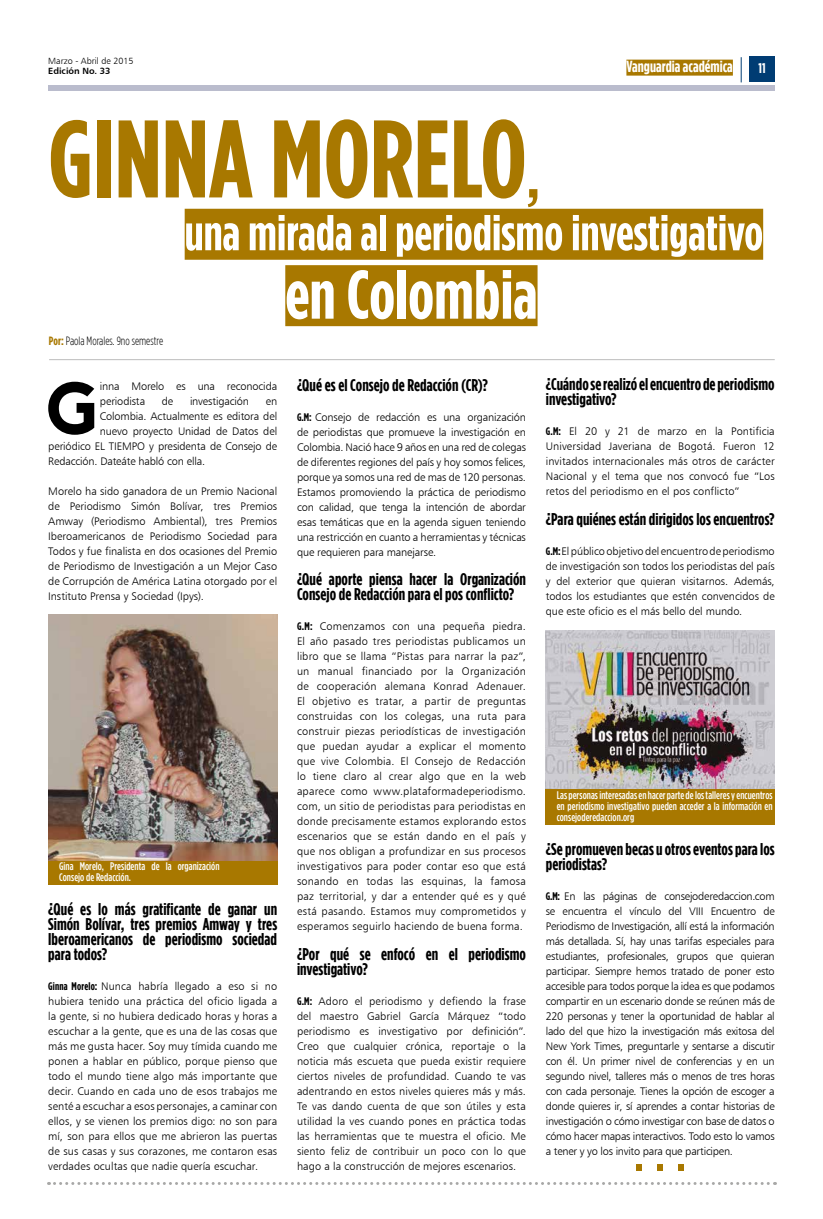
<style>
.page{position:relative;width:823px;height:1219px;background:#fff}
.page>*{position:absolute;margin:0;border:0;box-sizing:border-box;transform-origin:0 0}
.t1{font:700 110px "Gotham Condensed";color:#a87800}
.t2{font:700 72.4px "nevis";color:#000}
.t3{font:700 69px "Gotham Condensed";color:#fff}
.t4{font:700 50px "Gotham Condensed";color:#fff}
.t5{font:700 17px/15px "Gotham Condensed";color:#000}
.t6{font:700 16px "Gotham Condensed";color:#fff}
.t7{font:700 14px "Gotham Condensed";color:#fff}
.t8{font:300 12px "Gotham Condensed";color:#000}
.t9{font:11px/15px "Humanist 777 BT Light B";letter-spacing:-.005em;color:#000;text-align:justify}
.t10{font:500 11px/11px "Gotham Condensed";letter-spacing:.005em;color:#fff}
.t11{font:9px "Humanist 777 BT Light B";color:#000}
.t12{font:9px "Humanist 777 BT Bold B";color:#000}
.s1{font-size:60px}
.s2{font-weight:700;color:#a87800}
.s3{font-family:"Gotham Condensed";font-weight:700}
</style>
<div class="page">
<svg style="left:740px;top:57px;width:1px;height:25px"></svg>
<div style="left:749px;top:57px;width:25px;height:25px;background:#003c73"></div>
<div style="left:48px;top:85px;width:726px;height:5px;background:#babccd"></div>
<svg style="left:48px;top:1182px;width:727px;height:3px"></svg>
<div style="left:626px;top:60px;width:106px;height:16px;background:#a87800"></div>
<hr style="left:49px;top:359px;width:725px;height:1px;background:#bcbcbc">
<img style="left:48px;top:614px;width:229px;height:247px">
<img style="left:545px;top:630px;width:229px;height:160px">
<svg style="left:636px;top:1164px;width:5px;height:6px"></svg>
<svg style="left:657px;top:1164px;width:5px;height:6px"></svg>
<svg style="left:678px;top:1164px;width:5px;height:6px"></svg>
<div style="left:48px;top:861px;width:229px;height:23px;background:#a87800"></div>
<div style="left:545px;top:790px;width:229px;height:35px;background:#a87800"></div>
<div style="left:184px;top:209px;width:578px;height:51px;background:#a87800"></div>
<div style="left:285px;top:265px;width:252px;height:61px;background:#a87800"></div>
<p class="t11" style="left:48px;top:55px;width:87px">Marzo - Abril de 2015</p>
<p class="t12" style="left:48px;top:65px;width:64px">Edición No. 33</p>
<h3 class="t6" style="left:626px;top:58px;width:108px">Vanguardia académica</h3>
<h1 class="t1" style="left:48px;top:97px;width:493px">GINNA MORELO<span class="s1">,</span></h1>
<p class="t7" style="left:758px;top:60px;width:9px">11</p>
<p class="t8" style="left:49px;top:334px;width:116px"><span class="s2">Por:</span> Paola Morales. 9no semestre</p>
<h3 class="t4" style="left:184px;top:205px;width:579px">una mirada al periodismo investigativo</h3>
<h3 class="t3" style="left:285px;top:256px;width:253px">en Colombia</h3>
<h2 class="t2" style="left:47px;top:368px;width:55px">G</h2>
<p class="t9" style="left:100px;top:378px;width:179px">inna Morelo es una reconocida periodista</p>
<p class="t9" style="left:162px;top:393px;width:13px">de</p>
<p class="t9" style="left:190px;top:393px;width:60px">investigación</p>
<p class="t9" style="left:265px;top:393px;width:13px">en</p>
<p class="t9" style="left:100px;top:408px;width:179px">Colombia. Actualmente es editora del</p>
<p class="t9" style="left:100px;top:423px;width:179px">nuevo proyecto Unidad de Datos del</p>
<p class="t9" style="left:48px;top:438px;width:230px">periódico EL TIEMPO y presidenta de Consejo de</p>
<p class="t9" style="left:48px;top:453px;width:158px">Redacción. Dateáte habló con ella.</p>
<p class="t9" style="left:48px;top:483px;width:230px">Morelo ha sido ganadora de un Premio Nacional de Periodismo Simón Bolívar, tres Premios Amway (Periodismo Ambiental), tres Premios Iberoamericanos de Periodismo Sociedad para Todos y fue finalista en dos ocasiones del Premio de Periodismo de Investigación a un Mejor Caso de Corrupción de América Latina otorgado por el Instituto Prensa y Sociedad (Ipys).</p>
<p class="t10" style="left:59px;top:861px;width:162px">Gina Morelo, Presidenta de la organización<br>Consejo de Redacción.</p>
<h3 class="t5" style="left:48px;top:901px;width:230px;text-align:justify">¿Qué es lo más gratificante de ganar un Simón Bolívar, tres premios Amway y tres Iberoamericanos de periodismo sociedad para todos?</h3>
<p class="t9" style="left:48px;top:978px;width:230px"><span class="s3">Ginna Morelo:</span> Nunca habría llegado a eso si no hubiera tenido una práctica del oficio ligada a la gente, si no hubiera dedicado horas y horas a escuchar a la gente, que es una de las cosas que más me gusta hacer. Soy muy tímida cuando me ponen a hablar en público, porque pienso que todo el mundo tiene algo más importante que decir. Cuando en cada uno de esos trabajos me senté a escuchar a esos personajes, a caminar con ellos, y se vienen los premios digo: no son para mí, son para ellos que me abrieron las puertas de sus casas y sus corazones, me contaron esas verdades ocultas que nadie quería escuchar.</p>
<h3 class="t5" style="left:297px;top:377px;width:192px">¿Qué es el Consejo de Redacción (CR)?</h3>
<p class="t9" style="left:297px;top:409px;width:230px"><span class="s3">G.M:</span> Consejo de redacción es una organización de periodistas que promueve la investigación en Colombia. Nació hace 9 años en una red de colegas de diferentes regiones del país y hoy somos felices, porque ya somos una red de mas de 120 personas.<br>Estamos promoviendo la práctica de periodismo con calidad, que tenga la intención de abordar esas temáticas que en la agenda siguen teniendo una restricción en cuanto a herramientas y técnicas que requieren para manejarse.</p>
<h3 class="t5" style="left:297px;top:571px;width:230px">¿Qué aporte piensa hacer la Organización<br>Consejo de Redacción para el pos conflicto?</h3>
<p class="t9" style="left:297px;top:619px;width:230px"><span class="s3">G.M:</span> Comenzamos con una pequeña piedra.<br>El año pasado tres periodistas publicamos un libro que se llama “Pistas para narrar la paz”, un manual financiado por la Organización de cooperación alemana Konrad Adenauer.<br>El objetivo es tratar, a partir de preguntas construidas con los colegas, una ruta para construir piezas periodísticas de investigación que puedan ayudar a explicar el momento que vive Colombia. El Consejo de Redacción lo tiene claro al crear algo que en la web aparece como www.plataformadeperiodismo. com, un sitio de periodistas para periodistas en donde precisamente estamos explorando estos escenarios que se están dando en el país y que nos obligan a profundizar en sus procesos investigativos para poder contar eso que está sonando en todas las esquinas, la famosa paz territorial, y dar a entender qué es y qué está pasando. Estamos muy comprometidos y esperamos seguirlo haciendo de buena forma.</p>
<h3 class="t5" style="left:297px;top:946px;width:230px">¿Por qué se enfocó en el periodismo investigativo?</h3>
<p class="t9" style="left:297px;top:994px;width:230px"><span class="s3">G.M:</span> Adoro el periodismo y defiendo la frase del maestro Gabriel García Márquez “todo periodismo es investigativo por definición”.<br>Creo que cualquier crónica, reportaje o la noticia más escueta que pueda existir requiere ciertos niveles de profundidad. Cuando te vas adentrando en estos niveles quieres más y más.<br>Te vas dando cuenta de que son útiles y esta utilidad la ves cuando pones en práctica todas las herramientas que te muestra el oficio. Me siento feliz de contribuir un poco con lo que hago a la construcción de mejores escenarios.</p>
<h3 class="t5" style="left:545px;top:376px;width:230px">¿Cuándo se realizó el encuentro de periodismo investigativo?</h3>
<p class="t9" style="left:545px;top:424px;width:230px"><span class="s3">G.M:</span> El 20 y 21 de marzo en la Pontificia Universidad Javeriana de Bogotá. Fueron 12 invitados internacionales más otros de carácter Nacional y el tema que nos convocó fue “Los retos del periodismo en el pos conflicto”</p>
<h3 class="t5" style="left:545px;top:511px;width:230px">¿Para quiénes están dirigidos los encuentros?</h3>
<p class="t9" style="left:545px;top:544px;width:230px"><span class="s3">G.M:</span> El público objetivo del encuentro de periodismo de investigación son todos los periodistas del país y del exterior que quieran visitarnos. Además, todos los estudiantes que estén convencidos de que este oficio es el más bello del mundo.</p>
<p class="t10" style="left:556px;top:790px;width:217px;text-align:justify">Las personas interesadas en hacer parte de los talleres y encuentros en periodismo investigativo pueden acceder a la información en consejoderedaccion.org</p>
<h3 class="t5" style="left:545px;top:841px;width:230px">¿Se promueven becas u otros eventos para los periodistas?</h3>
<p class="t9" style="left:545px;top:888px;width:230px"><span class="s3">G.M:</span> En las páginas de consejoderedaccion.com se encuentra el vínculo del VIII Encuentro de Periodismo de Investigación, allí está la información más detallada. Sí, hay unas tarifas especiales para estudiantes, profesionales, grupos que quieran participar. Siempre hemos tratado de poner esto accesible para todos porque la idea es que podamos compartir en un escenario donde se reúnen más de 220 personas y tener la oportunidad de hablar al lado del que hizo la investigación más exitosa del New York Times, preguntarle y sentarse a discutir con él. Un primer nivel de conferencias y en un segundo nivel, talleres más o menos de tres horas con cada personaje. Tienes la opción de escoger a donde quieres ir, sí aprendes a contar historias de investigación o cómo investigar con base de datos o cómo hacer mapas interactivos. Todo esto lo vamos a tener y yo los invito para que participen.</p>
</div>
